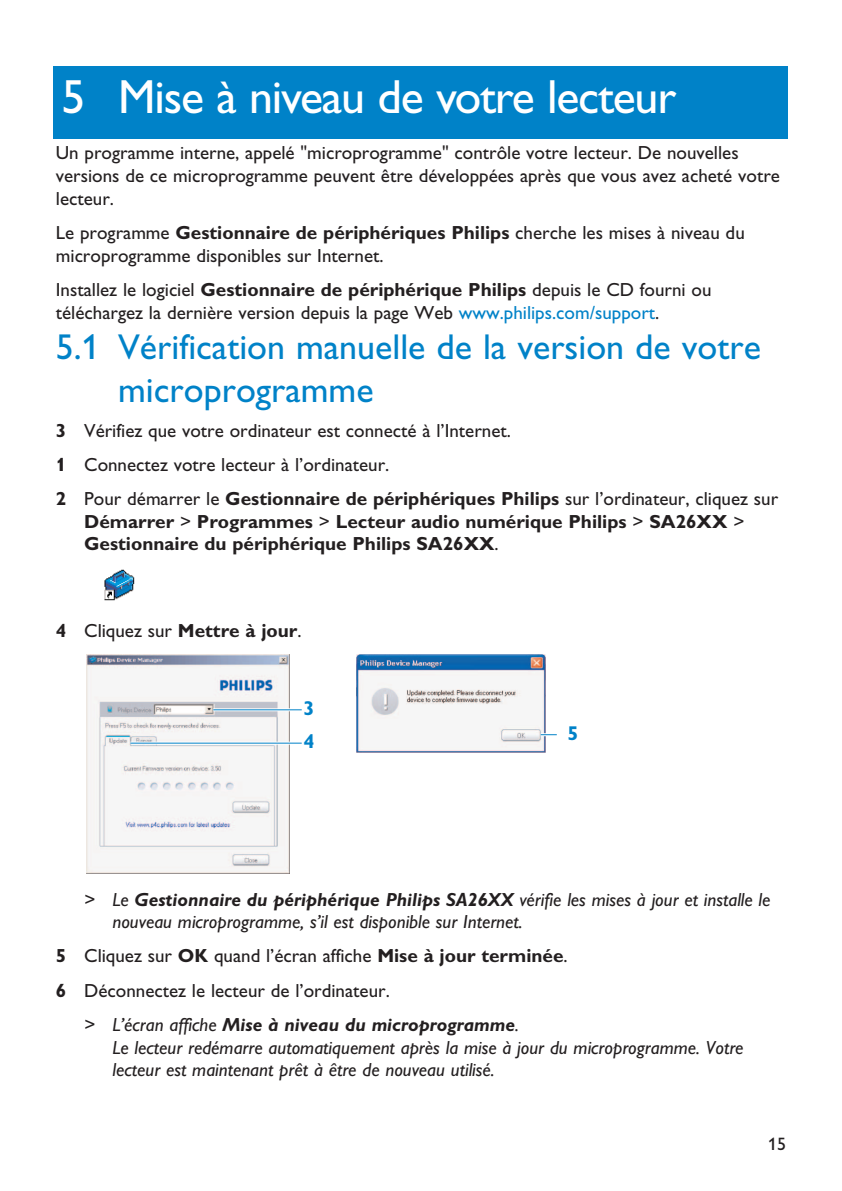
<style>
.page{position:relative;width:842px;height:1191px;background:#fff}
.page>*{position:absolute;margin:0;border:0;box-sizing:border-box;transform-origin:0 0}
.t1{font:48px "Gill Sans";letter-spacing:-.025em;color:#fff}
.t2{font:36px/43.2px "Gill Alt One";color:#0082c8}
.t3{font:700 20px/33.4px "Gill Alt One";color:#0082c8}
.t4{font:19px/22.8px "Gill Alt One";color:#231f20}
.t5{font:italic 19px/22.8px "Gill Alt One";color:#231f20}
.t6{font:700 19px/22.8px "Gill Alt One";color:#231f20}
.t7{font:italic 700 19px "Gill Alt One";color:#231f20}
.t8{font:18px "Gill Alt One";color:#231f20}
.s1{font-weight:700}
.s2{color:#0082c8}
.s3{font-weight:400}
</style>
<div class="page">
<div style="left:54px;top:66px;width:734px;height:72px;background:#0082c8"></div>
<img style="left:87px;top:654px;width:203px;height:219px">
<hr style="left:213px;top:708px;width:89px;height:3px;background:#fff">
<hr style="left:213px;top:709px;width:89px;height:1px;background:#0082c8">
<hr style="left:130px;top:741px;width:172px;height:3px;background:#fff">
<hr style="left:130px;top:743px;width:172px;height:1px;background:#0082c8">
<img style="left:357px;top:654px;width:189px;height:98px">
<hr style="left:541px;top:733px;width:16px;height:3px;background:#fff">
<svg style="left:541px;top:734px;width:16px;height:1px"></svg>
<img style="left:104px;top:569px;width:31px;height:32px">
<h1 class="t1" style="left:62px;top:80px;width:616px">5 Mise à niveau de votre lecteur</h1>
<p class="t4" style="left:56px;top:144px;width:726px">Un programme interne, appelé "microprogramme" contrôle votre lecteur. De nouvelles versions de ce microprogramme peuvent être développées après que vous avez acheté votre lecteur.</p>
<p class="t4" style="left:56px;top:223px;width:690px">Le programme <span class="s1">Gestionnaire de périphériques Philips</span> cherche les mises à niveau du microprogramme disponibles sur Internet.</p>
<p class="t4" style="left:56px;top:280px;width:657px">Installez le logiciel <span class="s1">Gestionnaire de périphérique Philips</span> depuis le CD fourni ou téléchargez la dernière version depuis la page Web <span class="s2">www.philips.com/support</span>.</p>
<h2 class="t2" style="left:118px;top:329px;width:644px;text-indent:-62px">5.1 Vérification manuelle de la version de votre microprogramme</h2>
<p class="t4" style="left:56px;top:415px;width:724px;line-height:34.2px"><span class="s1">3</span> Vérifiez que votre ordinateur est connecté à l’Internet.<br><span class="s1">1</span> Connectez votre lecteur à l’ordinateur.<br><span class="s1">2</span> Pour démarrer le <span class="s1">Gestionnaire de périphériques Philips</span> sur l’ordinateur, cliquez sur</p>
<p class="t6" style="left:84px;top:512px;width:662px">Démarrer <span class="s3">&gt;</span> Programmes <span class="s3">&gt;</span> Lecteur audio numérique Philips <span class="s3">&gt;</span> SA26XX <span class="s3">&gt;<br></span>Gestionnaire du périphérique Philips SA26XX<span class="s3">.</span></p>
<p class="t6" style="left:56px;top:620px;width:247px">4 <span class="s3">Cliquez sur</span> Mettre à jour<span class="s3">.</span></p>
<p class="t3" style="left:303px;top:693px;width:13px">3<br>4</p>
<p class="t3" style="left:567px;top:718px;width:13px">5</p>
<p class="t5" style="left:113px;top:890px;width:659px;text-indent:-28px">&gt; Le <span class="s1">Gestionnaire du périphérique Philips SA26XX</span> vérifie les mises à jour et installe le nouveau microprogramme, s’il est disponible sur Internet.</p>
<p class="t4" style="left:56px;top:946px;width:513px"><span class="s1">5</span> Cliquez sur <span class="s1">OK</span> quand l’écran affiche <span class="s1">Mise à jour terminée</span>.</p>
<p class="t4" style="left:56px;top:981px;width:335px"><span class="s1">6</span> Déconnectez le lecteur de l’ordinateur.</p>
<p class="t7" style="left:84px;top:1017px;width:436px"><span class="s3">&gt; L’écran affiche</span> Mise à niveau du microprogramme<span class="s3">.</span></p>
<p class="t5" style="left:113px;top:1038px;width:632px">Le lecteur redémarre automatiquement après la mise à jour du microprogramme. Votre lecteur est maintenant prêt à être de nouveau utilisé.</p>
<p class="t8" style="left:768px;top:1137px;width:19px">15</p>
</div>
